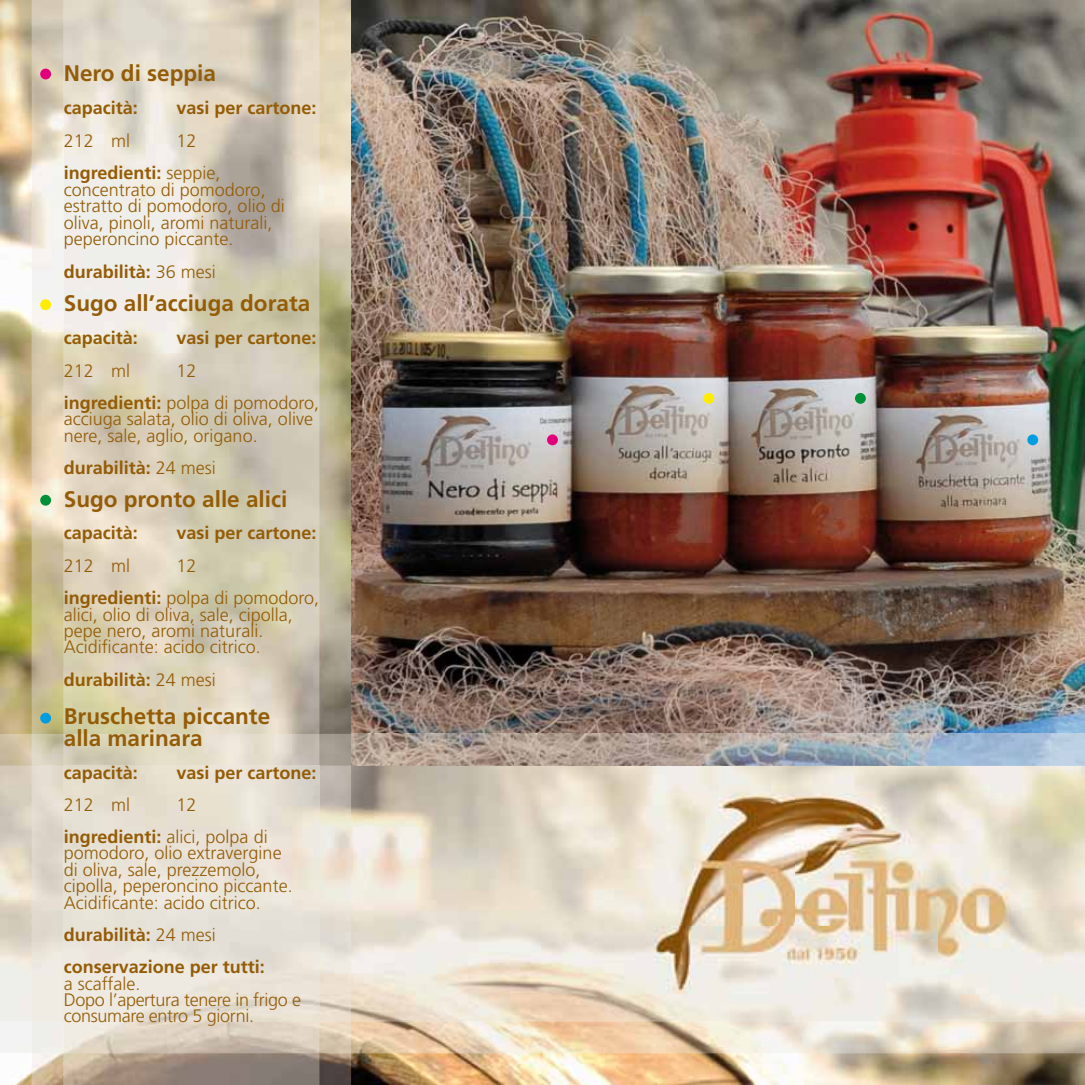
<style>
.page{position:relative;width:1085px;height:1085px;background:#fff}
.page>*{position:absolute;margin:0;border:0;box-sizing:border-box;transform-origin:0 0}
.t1{font:700 22.5px/22.5px "Frutiger";color:#945c06}
.t2{font:300 18px/16.4px "Frutiger";color:#945c06}
.t3{font:700 18px/32.9px "Frutiger";color:#945c06}
.t4{font:300 18px/16.4px "Frutiger";letter-spacing:-.02em;color:#945c06}
.s1{font-weight:300}
.s2{font-weight:700}
</style>
<div class="page">
<img style="left:0;top:0;width:1084px;height:1084px">
<img style="left:351px;top:0;width:733px;height:733px">
<img style="left:32px;top:0;width:319px;height:1084px">
<img style="left:64px;top:0;width:255px;height:1084px">
<img style="left:0;top:733px;width:1084px;height:319px">
<img style="left:32px;top:733px;width:319px;height:319px">
<img style="left:64px;top:733px;width:255px;height:319px">
<img style="left:0;top:765px;width:1084px;height:255px">
<img style="left:32px;top:765px;width:319px;height:255px">
<img style="left:64px;top:765px;width:255px;height:255px">
<img style="left:654px;top:793px;width:354px;height:199px">
<div style="left:40px;top:69px;width:11px;height:10px;background:#e2007a;border-radius:50%"></div>
<div style="left:40px;top:299px;width:11px;height:11px;background:#ffed00;border-radius:50%"></div>
<div style="left:40px;top:494px;width:11px;height:11px;background:#009037;border-radius:50%"></div>
<div style="left:40px;top:712px;width:11px;height:11px;background:#009ee0;border-radius:50%"></div>
<div style="left:547px;top:434px;width:11px;height:11px;background:#e2007a;border-radius:50%"></div>
<div style="left:703px;top:393px;width:11px;height:11px;background:#ffed00;border-radius:50%"></div>
<div style="left:854px;top:393px;width:11px;height:11px;background:#009037;border-radius:50%"></div>
<div style="left:1027px;top:434px;width:10px;height:11px;background:#009ee0;border-radius:50%"></div>
<p class="t1" style="left:64px;top:61px;width:154px">Nero di seppia</p>
<p class="t3" style="left:64px;top:91px;width:76px">capacità:</p>
<p class="t3" style="left:176px;top:91px;width:142px">vasi per cartone:</p>
<p class="t2" style="left:64px;top:132px;width:68px">212 ml</p>
<p class="t3" style="left:64px;top:124px;width:158px;text-indent:112px"><span class="s1">12 </span>ingredienti: <span class="s1">seppie,</span></p>
<p class="t2" style="left:64px;top:181px;width:222px">concentrato di pomodoro, estratto di pomodoro, olio di oliva, pinoli, aromi naturali, peperoncino piccante.</p>
<p class="t3" style="left:64px;top:255px;width:154px">durabilità: <span class="s1">36 mesi</span></p>
<p class="t1" style="left:64px;top:291px;width:248px">Sugo all’acciuga dorata</p>
<p class="t3" style="left:64px;top:321px;width:76px">capacità:</p>
<p class="t3" style="left:176px;top:321px;width:142px">vasi per cartone:</p>
<p class="t2" style="left:64px;top:362px;width:68px">212 ml</p>
<p class="t2" style="left:64px;top:354px;width:257px;line-height:32.2px;text-align:center">12<br><span class="s2">ingredienti:</span> polpa di pomodoro,</p>
<p class="t2" style="left:64px;top:411px;width:251px">acciuga salata, olio di oliva, olive nere, sale, aglio, origano.</p>
<p class="t3" style="left:64px;top:451px;width:154px">durabilità: <span class="s1">24 mesi</span></p>
<p class="t1" style="left:64px;top:487px;width:225px">Sugo pronto alle alici</p>
<p class="t3" style="left:64px;top:516px;width:76px">capacità:</p>
<p class="t3" style="left:176px;top:516px;width:142px">vasi per cartone:</p>
<p class="t2" style="left:64px;top:557px;width:68px">212 ml</p>
<p class="t2" style="left:64px;top:549px;width:257px;line-height:32.2px;text-align:center">12<br><span class="s2">ingredienti:</span> polpa di pomodoro,</p>
<p class="t2" style="left:64px;top:606px;width:231px">alici, olio di oliva, sale, cipolla, pepe nero, aromi naturali.<br>Acidificante: acido citrico.</p>
<p class="t3" style="left:64px;top:662px;width:154px">durabilità: <span class="s1">24 mesi</span></p>
<p class="t1" style="left:64px;top:704px;width:208px">Bruschetta piccante alla marinara</p>
<p class="t3" style="left:64px;top:755px;width:76px">capacità:</p>
<p class="t3" style="left:176px;top:755px;width:142px">vasi per cartone:</p>
<p class="t2" style="left:64px;top:796px;width:68px">212 ml</p>
<p class="t2" style="left:64px;top:788px;width:205px;line-height:32.2px;text-indent:112px">12 <span class="s2">ingredienti:</span> alici, polpa di</p>
<p class="t2" style="left:64px;top:844px;width:230px">pomodoro, olio extravergine di oliva, sale, prezzemolo, cipolla, peperoncino piccante.<br>Acidificante: acido citrico.</p>
<p class="t3" style="left:64px;top:918px;width:203px;line-height:32.2px">durabilità: <span class="s1">24 mesi </span>conservazione per tutti:</p>
<p class="t4" style="left:64px;top:974px;width:239px">a scaffale.<br>Dopo l’apertura tenere in frigo e consumare entro 5 giorni.</p>
</div>
